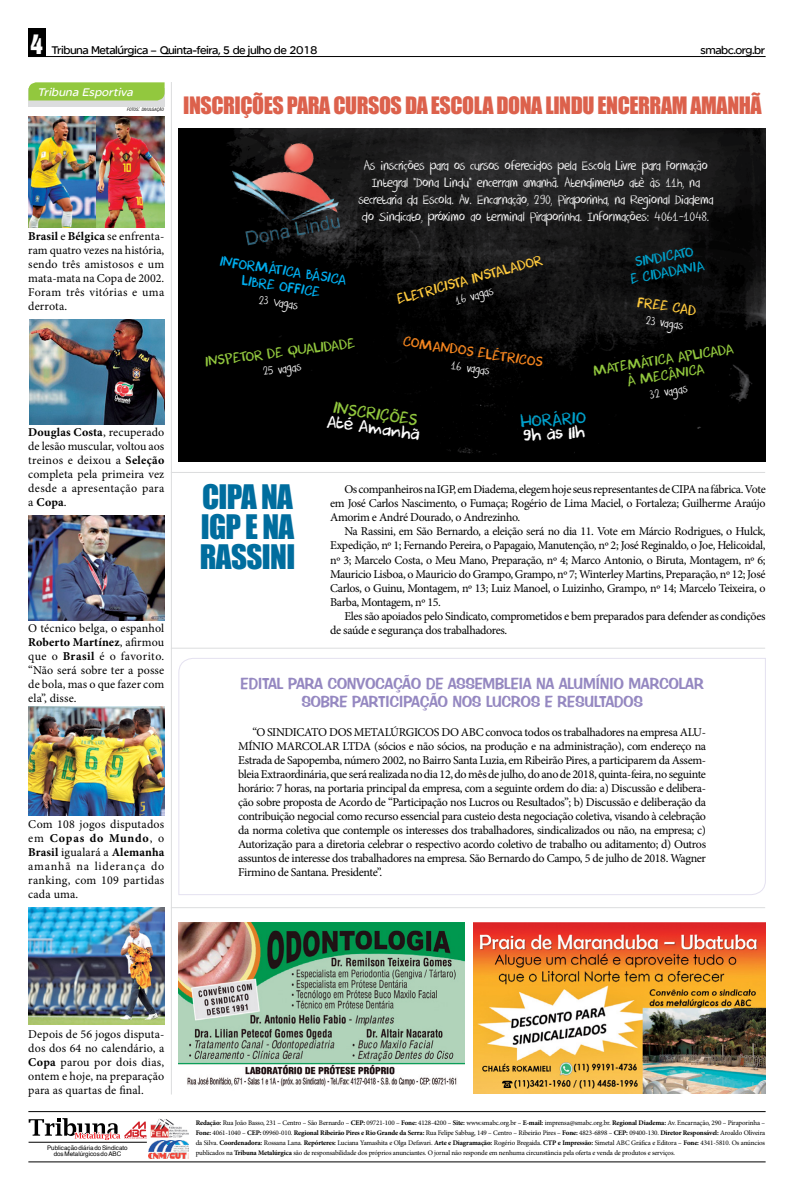
<style>
.page{position:relative;width:794px;height:1191px;background:#fff}
.page>*{position:absolute;margin:0;border:0;box-sizing:border-box;transform-origin:0 0}
.t1{font:31px/30px "Impact";letter-spacing:-.02em;color:#006d9e;text-align:justify}
.t2{font:22px "Impact";letter-spacing:-.02em;color:#dc614c}
.t3{font:16px "Impress BT";letter-spacing:-.03em;color:#9588c1}
.t4{font:16px "DK Cool Crayon";color:#fff}
.t5{font:16px "DK Cool Crayon";color:#92c83e}
.t6{font:16px "DK Cool Crayon";color:#00a1cb}
.t7{font:14.6px/17.1px "DK Crayon Crumble";letter-spacing:-.02em;color:#fff;text-align:center}
.t8{font:13.5px/15.8px "DK Cool Crayon";color:#92c83e;text-align:center}
.t9{font:13.5px "DK Crayon Crumble";color:#fff}
.t10{font:13.5px "DK Cool Crayon";color:#ffca3d}
.t11{font:13.5px/15.8px "DK Cool Crayon";color:#00aeef;text-align:center}
.t12{font:13.5px/15.8px "DK Cool Crayon";color:#00a1cb;text-align:center}
.t13{font:13.5px "DK Cool Crayon";color:#f6861f}
.t14{font:12px/14px "Minion Pro";letter-spacing:-.03em;color:#000;text-align:justify}
.t15{font:12px "SE Optimist Semi";letter-spacing:-.04em;color:#000}
.t16{font:italic 12px "SE Optimist Semi";color:#fff}
.t17{font:7px/10px "Minion Pro";letter-spacing:-.02em;color:#000;text-align:justify}
.t18{font:6.2px/6.2px "Helvetica";color:#000;text-align:center}
.t19{font:italic condensed 4.4px "Swiss 721 BT";color:#000}
.s1{font-family:"Helvetica Inserat";font-size:25px;color:#fff}
.s2{font-size:6.2px}
.s3{font-weight:700}
</style>
<div class="page">
<svg style="left:28px;top:100px;width:137px;height:6px"></svg>
<svg style="left:28px;top:82px;width:137px;height:18px;background:#95c944"></svg>
<img style="left:29px;top:116px;width:135px;height:111px">
<img style="left:29px;top:319px;width:136px;height:105px">
<img style="left:29px;top:515px;width:136px;height:105px">
<img style="left:29px;top:706px;width:136px;height:109px">
<img style="left:29px;top:907px;width:136px;height:117px">
<hr style="left:171px;top:82px;width:1px;height:1012px;background:#dcddde">
<hr style="left:28px;top:1111px;width:737px;height:1px;background:#000">
<div style="left:28px;top:28px;width:17px;height:29px;background:#000"></div>
<hr style="left:28px;top:56px;width:737px;height:1px;background:#000">
<img style="left:148px;top:1140px;width:40px;height:18px">
<hr style="left:28px;top:1161px;width:737px;height:1px;background:#000">
<hr style="left:29px;top:1141px;width:118px;height:1px;background:#000">
<img style="left:151px;top:1118px;width:37px;height:19px">
<svg style="left:29px;top:1118px;width:118px;height:22px"></svg>
<hr style="left:171px;top:472px;width:594px;height:1px;background:#dcddde">
<hr style="left:171px;top:647px;width:594px;height:1px;background:#dcddde">
<hr style="left:171px;top:907px;width:594px;height:1px;background:#dcddde">
<img style="left:179px;top:129px;width:586px;height:332px">
<img style="left:229px;top:137px;width:120px;height:109px">
<svg style="left:178px;top:658px;width:588px;height:237px"></svg>
<img style="left:179px;top:922px;width:286px;height:165px">
<img style="left:473px;top:922px;width:292px;height:171px">
<p class="t15" style="left:31px;top:43px;width:288px"><span class="s1">4</span> Tribuna Metalúrgica – Quinta-feira, 5 de julho de 2018</p>
<p class="t15" style="left:700px;top:43px;width:66px">smabc.org.br</p>
<p class="t16" style="left:37px;top:85px;width:100px">Tribuna Esportiva</p>
<p class="t19" style="left:127px;top:107px;width:38px">FOTOS<span class="s2">:</span> DIVULGAÇÃO</p>
<p class="t14" style="left:28px;top:229px;width:138px"><span class="s3">Brasil</span> e <span class="s3">Bélgica</span> se enfrenta&shy;ram quatro vezes na história, sendo três amistosos e um mata-mata na Copa de 2002.<br>Foram três vitórias e uma derrota.</p>
<p class="t14" style="left:28px;top:425px;width:138px"><span class="s3">Douglas Costa</span>, recuperado de lesão muscular, voltou aos treinos e deixou a <span class="s3">Seleção </span>completa pela primeira vez desde a apresentação para a <span class="s3">Copa</span>.</p>
<p class="t14" style="left:28px;top:621px;width:137px">O técnico belga, o espanhol <span class="s3">Roberto Martínez</span>, afirmou que o <span class="s3">Brasil</span> é o favorito. “Não será sobre ter a posse de bola, mas o que fazer com ela”, disse.</p>
<p class="t14" style="left:28px;top:817px;width:138px">Com 108 jogos disputados em <span class="s3">Copas do Mundo</span>, o <span class="s3">Brasil</span> igualará a <span class="s3">Alemanha </span>amanhã na liderança do ranking, com 109 partidas cada uma.</p>
<h2 class="t2" style="left:183px;top:88px;width:580px">INSCRIÇÕES PARA CURSOS DA ESCOLA DONA LINDU ENCERRAM AMANHÃ</h2>
<p class="t7" style="left:358px;top:158px;width:357px">As inscrições para os cursos oferecidos pela Escola Livre para Formação Integral “Dona Lindu” encerram amanhã. Atendimento atè às 11h, na secretaria da Escola. Av. Encarnação, 290, Piraporinha, na Regional Diadema do Sindicato, próximo ao terminal Piraporinha. Informações: 4061-1048.</p>
<p class="t12" style="left:626px;top:256px;width:77px;rotate:-11deg">SINDICATO<br>E CIDADANIA</p>
<p class="t10" style="left:639px;top:293px;width:61px;rotate:9deg">FREE CAD</p>
<p class="t9" style="left:647px;top:312px;width:40px;rotate:9deg">23 vagas</p>
<p class="t10" style="left:395px;top:292px;width:152px;rotate:-16deg">ELETRICISTA INSTALADOR</p>
<p class="t11" style="left:221px;top:253px;width:129px;rotate:9deg">INFORMÁTICA BÁSICA<br>LIBRE OFFICE</p>
<p class="t9" style="left:260px;top:292px;width:41px;rotate:9deg">23 Vagas</p>
<p class="t8" style="left:204px;top:354px;width:152px;rotate:-7deg">INSPETOR DE QUALIDADE</p>
<p class="t9" style="left:262px;top:363px;width:40px;rotate:-7deg">25 vagas</p>
<p class="t9" style="left:453px;top:293px;width:41px;rotate:-16deg">16 vagas</p>
<p class="t13" style="left:404px;top:332px;width:143px;rotate:9deg">COMANDOS ELÉTRICOS</p>
<p class="t8" style="left:592px;top:363px;width:144px;rotate:-9deg">MATEMÁTICA APLICADA<br>À MECÂNICA</p>
<p class="t9" style="left:648px;top:387px;width:40px;rotate:-9deg">32 vagas</p>
<p class="t9" style="left:452px;top:357px;width:41px;rotate:9deg">16 vagas</p>
<h3 class="t5" style="left:335px;top:397px;width:86px;rotate:9deg">INSCRIÇÕES</h3>
<h3 class="t4" style="left:329px;top:411px;width:95px;rotate:9deg">Até Amanhã</h3>
<h3 class="t6" style="left:519px;top:412px;width:68px;rotate:-4deg">HORÁRIO</h3>
<h3 class="t4" style="left:522px;top:426px;width:63px;rotate:-4deg">9h às 11h</h3>
<h1 class="t1" style="left:200px;top:481px;width:97px">CIPA NA IGP E NA RASSINI</h1>
<p class="t14" style="left:330px;top:482px;width:437px;text-indent:14px">Os companheiros na IGP, em Diadema, elegem hoje seus representantes de CIPA na fábrica. Vote em José Carlos Nascimento, o Fumaça; Rogério de Lima Maciel, o Fortaleza; Guilherme Araújo Amorim e André Dourado, o Andrezinho.</p>
<p class="t14" style="left:330px;top:525px;width:437px;text-indent:14px">Na Rassini, em São Bernardo, a eleição será no dia 11. Vote em Márcio Rodrigues, o Hulck, Expedição, nº 1; Fernando Pereira, o Papagaio, Manutenção, nº 2; José Reginaldo, o Joe, Helicoidal, nº 3; Marcelo Costa, o Meu Mano, Preparação, nº 4; Marco Antonio, o Biruta, Montagem, nº 6; Mauricio Lisboa, o Mauricio do Grampo, Grampo, nº 7; Winterley Martins, Preparação, nº 12; José Carlos, o Guinu, Montagem, nº 13; Luiz Manoel, o Luizinho, Grampo, nº 14; Marcelo Teixeira, o Barba, Montagem, nº 15.</p>
<p class="t14" style="left:330px;top:609px;width:437px;text-indent:14px">Eles são apoiados pelo Sindicato, comprometidos e bem preparados para defender as condições de saúde e segurança dos trabalhadores.</p>
<h3 class="t3" style="left:240px;top:674px;width:9px">EDITAL</h3>
<h3 class="t3" style="left:288px;top:674px;width:19px">PARA</h3>
<h3 class="t3" style="left:327px;top:674px;width:130px">CONVOCAÇÃO DE ASSE</h3>
<h3 class="t3" style="left:482px;top:674px;width:21px">MBLEIA</h3>
<h3 class="t3" style="left:536px;top:674px;width:115px">NA ALUMÍNIO MARCOLAR</h3>
<h3 class="t3" style="left:301px;top:692px;width:11px">SOBRE</h3>
<h3 class="t3" style="left:352px;top:692px;width:17px">PARTICI</h3>
<h3 class="t3" style="left:403px;top:692px;width:93px">PAÇÃO NOS LUCROS</h3>
<h3 class="t3" style="left:544px;top:692px;width:23px">E RESULTADOS</h3>
<p class="t14" style="left:238px;top:725px;width:469px;text-indent:14px">“O SINDICATO DOS METALÚRGICOS DO ABC convoca todos os trabalhadores na empresa ALU-MÍNIO MARCOLAR LTDA (sócios e não sócios, na produção e na administração), com endereço na Estrada de Sapopemba, número 2002, no Bairro Santa Luzia, em Ribeirão Pires, a participarem da Assem&shy;bleia Extraordinária, que será realizada no dia 12, do mês de julho, do ano de 2018, quinta-feira, no seguinte horário: 7 horas, na portaria principal da empresa, com a seguinte ordem do dia: a) Discussão e delibera&shy;ção sobre proposta de Acordo de “Participação nos Lucros ou Resultados”; b) Discussão e deliberação da contribuição negocial como recurso essencial para custeio desta negociação coletiva, visando à celebração da norma coletiva que contemple os interesses dos trabalhadores, sindicalizados ou não, na empresa; c)<br>Autorização para a diretoria celebrar o respectivo acordo coletivo de trabalho ou aditamento; d) Outros assuntos de interesse dos trabalhadores na empresa. São Bernardo do Campo, 5 de julho de 2018. Wagner Firmino de Santana. Presidente”.</p>
<p class="t14" style="left:28px;top:1027px;width:137px">Depois de 56 jogos disputa&shy;dos dos 64 no calendário, a <span class="s3">Copa</span> parou por dois dias, ontem e hoje, na preparação para as quartas de final.</p>
<p class="t18" style="left:47px;top:1144px;width:82px">Publicação diária do Sindicato dos Metalúrgicos do ABC</p>
<p class="t17" style="left:196px;top:1117px;width:571px"><span class="s3">Redação:</span> Rua João Basso, 231 – Centro – São Bernardo – <span class="s3">CEP:</span> 09721-100 – <span class="s3">Fone:</span> 4128-4200 – <span class="s3">Site:</span> www.smabc.org.br – <span class="s3">E-mail:</span> imprensa@smabc.org.br. <span class="s3">Regional Diadema:</span> Av. Encarnação, 290 – Piraporinha – <span class="s3">Fone:</span> 4061-1040 – <span class="s3">CEP:</span> 09960-010. <span class="s3">Regional Ribeirão Pires e Rio Grande da Serra:</span> Rua Felipe Sabbag, 149 – Centro – Ribeirão Pires – <span class="s3">Fone:</span> 4823-6898 – <span class="s3">CEP:</span> 09400-130. <span class="s3">Diretor Responsável:</span> Aroaldo Oliveira da Silva. <span class="s3">Coordenadora:</span> Rossana Lana. <span class="s3">Repórteres:</span> Luciana Yamashita e Olga Defavari. <span class="s3">Arte e Diagramação:</span> Rogério Bregaida. <span class="s3">CTP e Impressão:</span> Simetal ABC Gráfica e Editora – <span class="s3">Fone:</span> 4341-5810. Os anúncios publicados na <span class="s3">Tribuna Metalúrgica</span> são de responsabilidade dos próprios anunciantes. O jornal não responde em nenhuma circunstância pela oferta e venda de produtos e serviços.</p>
</div>
